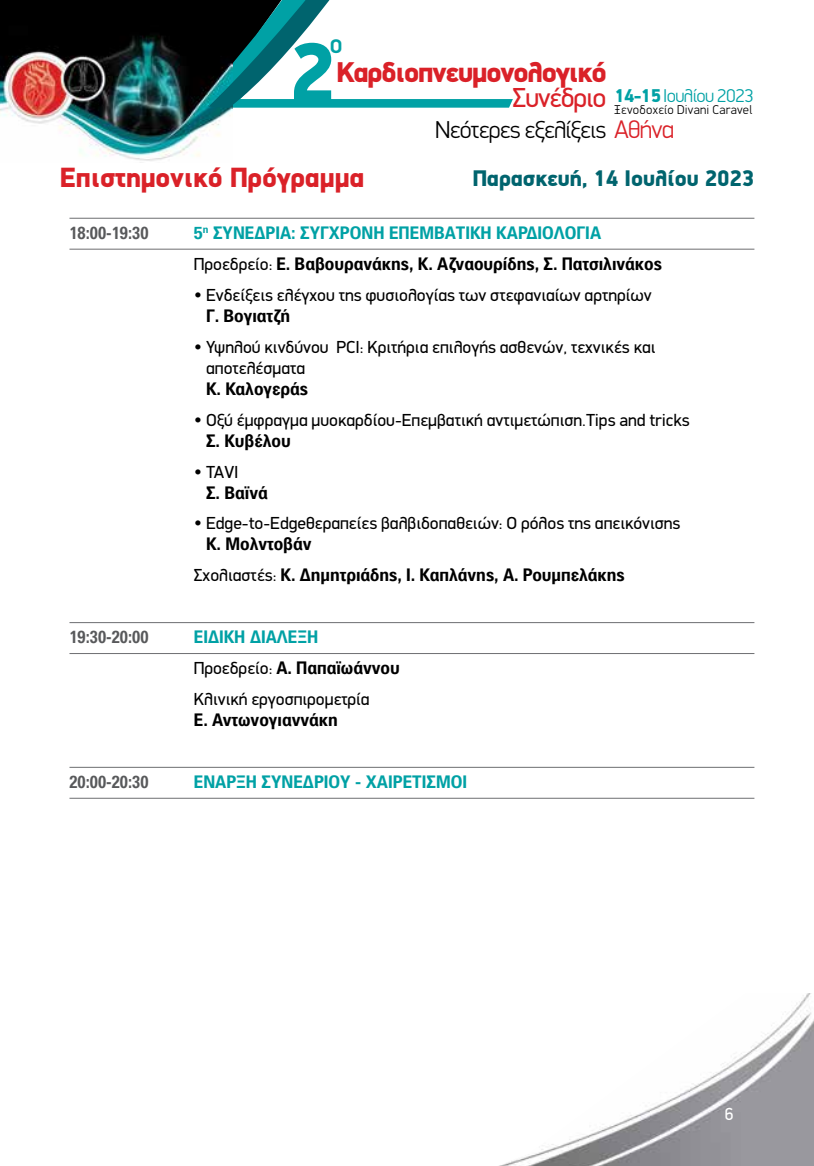
<style>
.page{position:relative;width:814px;height:1166px;background:#fff}
.page>*{position:absolute;margin:0;border:0;box-sizing:border-box;transform-origin:0 0}
.t1{font:900 84.35px "PF Din Display";color:#00a1a5}
.t2{font:900 28.7px "PF Din Display";letter-spacing:-.04em;color:#da2128}
.t3{font:900 28px "PF Din Display";letter-spacing:-.005em;color:#da2128}
.t4{font:27.65px "PF Din Display";letter-spacing:-.04em;color:#da2128}
.t5{font:300 24.5px "PF Din Display";letter-spacing:-.03em;color:#000}
.t6{font:900 22.75px "PF Din Display";letter-spacing:-.005em;color:#00646e}
.t7{font:700 19.78px "PF Din Display";color:#00a1a5}
.t8{font:300 18.55px "PF Din Display";letter-spacing:-.03em;color:#00a1a5}
.t9{font:17.5px/21px "PF Din Display";color:#000}
.t10{font:700 17.5px/31px "PF Paperback";color:#000}
.t11{font:700 17.5px/31px "PF Paperback";color:#00a1a5}
.t12{font:700 17.5px "PF Paperback";color:#58595b;scale:.9 1}
.t13{font:17.5px "PF Din Display";color:#fff}
.t14{font:300 12.78px "PF Din Display";letter-spacing:.02em;color:#000}
.s1{font-weight:900}
.s2{font-size:25.55px;color:#da2128}
.s3{color:#00a1a5}
.s4{font-family:"PF Din Display";font-weight:400}
.s5{font-family:"PF Din Display";font-weight:400;color:#000}
.s6{color:#000}
</style>
<div class="page">
<img style="left:499px;top:993px;width:315px;height:173px">
<img style="left:65px;top:130px;width:155px;height:31px">
<img style="left:0;top:0;width:513px;height:130px">
<hr style="left:69px;top:218px;width:685px;height:1px;background:#6d6e71">
<hr style="left:69px;top:249px;width:685px;height:1px;background:#6d6e71">
<hr style="left:69px;top:622px;width:685px;height:1px;background:#6d6e71">
<hr style="left:69px;top:653px;width:685px;height:1px;background:#6d6e71">
<hr style="left:69px;top:767px;width:685px;height:1px;background:#6d6e71">
<hr style="left:69px;top:798px;width:685px;height:1px;background:#6d6e71">
<p class="t7" style="left:330px;top:34px;width:14px">o</p>
<h1 class="t1" style="left:289px;top:21px;width:48px">2</h1>
<h2 class="t2" style="left:336px;top:54px;width:271px">Καρδιοπνευμονολογικό</h2>
<h3 class="t4" style="left:512px;top:81px;width:95px">Συνέδριο</h3>
<p class="t8" style="left:614px;top:84px;width:141px"><span class="s1">14-15</span>Ιουλίου 2023</p>
<p class="t14" style="left:614px;top:102px;width:140px">Ξενοδοχείο Divani Caravel</p>
<h3 class="t5" style="left:435px;top:115px;width:240px">Νεότερες εξελίξεις <span class="s2">Αθήνα</span></h3>
<h3 class="t3" style="left:60px;top:160px;width:306px">Επιστημονικό Πρόγραμμα</h3>
<h3 class="t6" style="left:472px;top:164px;width:283px">Παρασκευή, 14 Ιουλίου 2023</h3>
<p class="t12" style="left:69px;top:222px;width:89px">18:00-19:30</p>
<p class="t10" style="left:194px;top:217px;width:469px"><span class="s3">5</span><sup>η</sup> <span class="s3">ΣΥΝΕΔΡΙΑ: ΣΥΓΧΡΟΝΗ ΕΠΕΜΒΑΤΙΚΗ ΚΑΡΔΙΟΛΟΓΙΑ<br></span><span class="s4">Προεδρείο:</span> Ε. Βαβουρανάκης, Κ. Αζναουρίδης, Σ. Πατσιλινάκος</p>
<p class="t9" style="left:194px;top:284px;width:459px">• Ενδείξεις ελέγχου της φυσιολογίας των στεφανιαίων αρτηρίων</p>
<p class="t10" style="left:206px;top:299px;width:85px">Γ. Βογιατζή</p>
<p class="t9" style="left:206px;top:336px;width:451px;text-indent:-12px">• Υψηλού κινδύνου PCI: Κριτήρια επιλογής ασθενών, τεχνικές και αποτελέσματα</p>
<p class="t10" style="left:206px;top:372px;width:104px">K. Καλογεράς</p>
<p class="t9" style="left:194px;top:409px;width:497px">• Οξύ έμφραγμα μυοκαρδίου-Επεμβατική αντιμετώπιση.Tips and tricks</p>
<p class="t10" style="left:206px;top:424px;width:86px">Σ. Κυβέλου</p>
<p class="t9" style="left:194px;top:461px;width:46px">• TAVI</p>
<p class="t10" style="left:206px;top:476px;width:63px">Σ. Βαϊνά</p>
<p class="t9" style="left:194px;top:513px;width:488px">• Edge-to-Edgeθεραπείες βαλβιδοπαθειών: Ο ρόλος της απεικόνισης</p>
<p class="t10" style="left:194px;top:528px;width:432px;text-indent:12px">Κ. Μολντοβάν<br><span class="s4">Σχολιαστές:</span> K. Δημητριάδης, Ι. Καπλάνης, Α. Ρουμπελάκης</p>
<p class="t12" style="left:69px;top:626px;width:89px">19:30-20:00</p>
<p class="t11" style="left:194px;top:621px;width:207px">ΕΙΔΙΚΗ ΔΙΑΛΕΞΗ<br><span class="s5">Προεδρείο:</span> <span class="s6">Α. Παπαϊωάννου</span></p>
<p class="t9" style="left:194px;top:688px;width:177px">Κλινική εργοσπιρομετρία</p>
<p class="t10" style="left:194px;top:704px;width:146px">Ε. Αντωνογιαννάκη</p>
<p class="t12" style="left:69px;top:771px;width:89px">20:00-20:30</p>
<p class="t11" style="left:194px;top:765px;width:275px">ΕΝΑΡΞΗ ΣΥΝΕΔΡΙΟΥ - XAIΡΕΤΙΣΜΟΙ</p>
<p class="t13" style="left:724px;top:1103px;width:11px">6</p>
</div>
